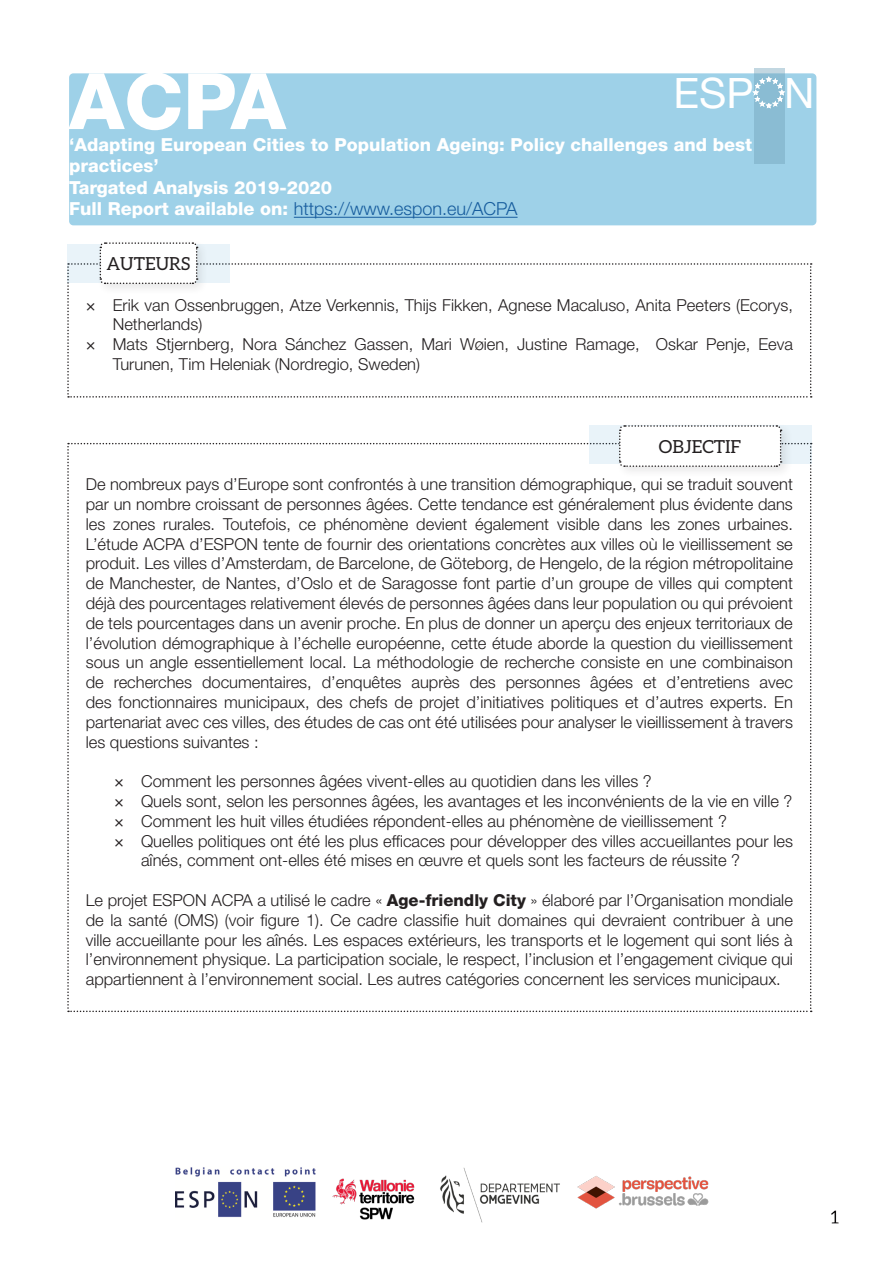
<style>
.page{position:relative;width:893px;height:1263px;background:#fff}
.page>*{position:absolute;margin:0;border:0;box-sizing:border-box;transform-origin:0 0}
.t1{font:800 78px "Helvetica Neue LT Std";color:#fff}
.t2{font:42px "Helvetica Neue LT Std";color:#fff}
.t3{font:800 18px/21.6px "Helvetica Neue LT Std";color:#fff}
.t4{font:300 18px "Helvetica Neue LT Std";color:#175d9e}
.t5{font:18px "Aleo";color:#231f20}
.t6{font:300 16.5px/19.8px "Helvetica Neue LT Std";color:#231f20}
.s1{font-weight:800;color:#fff}
.s2{font-weight:400}
.s3{font-weight:800}
</style>
<div class="page">
<img style="left:440px;top:1168px;width:120px;height:54px">
<img style="left:175px;top:1167px;width:141px;height:50px">
<img style="left:577px;top:1176px;width:132px;height:33px">
<img style="left:332px;top:1178px;width:83px;height:42px">
<div style="left:69px;top:73px;width:747px;height:152px;background:#9ed1e8;border-radius:4px"></div>
<hr style="left:294px;top:217px;width:224px;height:1px;background:#175d9e">
<svg style="left:67px;top:425px;width:745px;height:587px"></svg>
<svg style="left:67px;top:242px;width:745px;height:156px"></svg>
<svg style="left:753px;top:68px;width:31px;height:96px;background:#8fbfd4"></svg>
<svg style="left:753px;top:76px;width:32px;height:34px"></svg>
<p class="t1" style="left:69px;top:55px;width:218px">ACPA</p>
<p class="t3" style="left:69px;top:133px;width:685px">‘Adapting European Cities to Population Ageing: Policy challenges and best practices’</p>
<p class="t3" style="left:69px;top:177px;width:265px">Targated Analysis 2019-2020</p>
<p class="t4" style="left:69px;top:198px;width:450px"><span class="s1">Full Report available on:</span> https://www.espon.eu/ACPA</p>
<h2 class="t2" style="left:673px;top:68px;width:143px">ESP N</h2>
<p class="t5" style="left:106px;top:254px;width:85px">AUTEURS</p>
<p class="t6" style="left:113px;top:294px;width:682px;text-indent:-27px"><span class="s2">×</span> Erik van Ossenbruggen, Atze Verkennis, Thijs Fikken, Agnese Macaluso, Anita Peeters (Ecorys,<br>Netherlands)</p>
<p class="t6" style="left:113px;top:334px;width:682px;text-indent:-27px"><span class="s2">×</span> Mats Stjernberg, Nora Sánchez Gassen, Mari Wøien, Justine Ramage, Oskar Penje, Eeva<br>Turunen, Tim Heleniak (Nordregio, Sweden)</p>
<p class="t5" style="left:659px;top:437px;width:84px">OBJECTIF</p>
<p class="t6" style="left:86px;top:474px;width:709px;text-align:justify">De nombreux pays d’Europe sont confrontés à une transition démographique, qui se traduit souvent par un nombre croissant de personnes âgées. Cette tendance est généralement plus évidente dans les zones rurales. Toutefois, ce phénomène devient également visible dans les zones urbaines.<br>L’étude ACPA d’ESPON tente de fournir des orientations concrètes aux villes où le vieillissement se produit. Les villes d’Amsterdam, de Barcelone, de Göteborg, de Hengelo, de la région métropolitaine de Manchester, de Nantes, d’Oslo et de Saragosse font partie d’un groupe de villes qui comptent déjà des pourcentages relativement élevés de personnes âgées dans leur population ou qui prévoient de tels pourcentages dans un avenir proche. En plus de donner un aperçu des enjeux territoriaux de l’évolution démographique à l’échelle européenne, cette étude aborde la question du vieillissement sous un angle essentiellement local. La méthodologie de recherche consiste en une combinaison de recherches documentaires, d’enquêtes auprès des personnes âgées et d’entretiens avec des fonctionnaires municipaux, des chefs de projet d’initiatives politiques et d’autres experts. En partenariat avec ces villes, des études de cas ont été utilisées pour analyser le vieillissement à travers les questions suivantes :</p>
<p class="t6" style="left:114px;top:771px;width:539px"><span class="s2">×</span> Comment les personnes âgées vivent-elles au quotidien dans les villes ?</p>
<p class="t6" style="left:114px;top:791px;width:680px"><span class="s2">×</span> Quels sont, selon les personnes âgées, les avantages et les inconvénients de la vie en ville ?</p>
<p class="t6" style="left:114px;top:811px;width:614px"><span class="s2">×</span> Comment les huit villes étudiées répondent-elles au phénomène de vieillissement ?</p>
<p class="t6" style="left:141px;top:830px;width:653px;text-indent:-27px"><span class="s2">×</span> Quelles politiques ont été les plus efficaces pour développer des villes accueillantes pour les aînés, comment ont-elles été mises en œuvre et quels sont les facteurs de réussite ?</p>
<p class="t6" style="left:86px;top:890px;width:709px;text-align:justify">Le projet ESPON ACPA a utilisé le cadre « <span class="s3">Age-friendly City</span> » élaboré par l’Organisation mondiale de la santé (OMS) (voir figure 1). Ce cadre classifie huit domaines qui devraient contribuer à une ville accueillante pour les aînés. Les espaces extérieurs, les transports et le logement qui sont liés à l’environnement physique. La participation sociale, le respect, l’inclusion et l’engagement civique qui appartiennent à l’environnement social. Les autres catégories concernent les services municipaux.</p>
</div>
